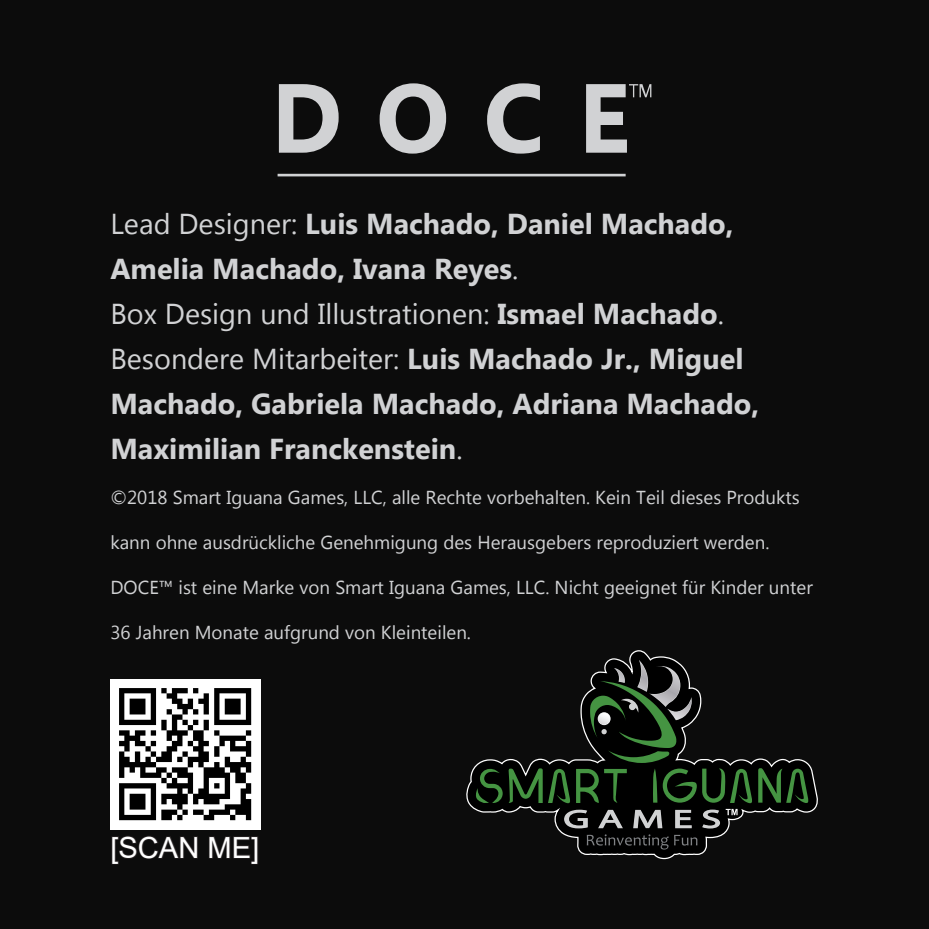
<style>
.page{position:relative;width:929px;height:929px;background:#fff}
.page>*{position:absolute;margin:0;border:0;box-sizing:border-box;transform-origin:0 0}
.t1{font:29px "Arial";color:#fff}
.t2{font:700 28.75px/45px "Myanmar Text";color:#d1d2d4}
.t3{font:18.75px "Myanmar Text";color:#d1d2d4}
.s1{font-weight:400}
</style>
<div class="page">
<div style="left:0;top:0;width:928px;height:928px;background:#0c0c0c"></div>
<svg style="left:465px;top:650px;width:354px;height:209px;background:#0f0f0f"></svg>
<svg style="left:564px;top:809px;width:23px;height:19px"></svg>
<svg style="left:598px;top:809px;width:24px;height:19px"></svg>
<svg style="left:633px;top:809px;width:29px;height:19px"></svg>
<svg style="left:675px;top:809px;width:16px;height:19px"></svg>
<svg style="left:586px;top:834px;width:82px;height:15px"></svg>
<svg style="left:674px;top:834px;width:23px;height:11px"></svg>
<svg style="left:652px;top:768px;width:44px;height:34px"></svg>
<svg style="left:758px;top:767px;width:50px;height:36px;background:#1a3919"></svg>
<svg style="left:508px;top:768px;width:34px;height:34px"></svg>
<svg style="left:548px;top:768px;width:22px;height:35px"></svg>
<svg style="left:576px;top:768px;width:22px;height:34px"></svg>
<svg style="left:604px;top:768px;width:22px;height:34px"></svg>
<svg style="left:474px;top:768px;width:28px;height:34px"></svg>
<svg style="left:590px;top:659px;width:101px;height:103px;background:#263226"></svg>
<svg style="left:702px;top:768px;width:50px;height:60px;background:#213121"></svg>
<svg style="left:111px;top:831px;width:88px;height:34px;background:#131112"></svg>
<svg style="left:208px;top:829px;width:51px;height:36px;background:#1a1919"></svg>
<img style="left:110px;top:679px;width:150px;height:150px">
<svg style="left:279px;top:84px;width:59px;height:69px;background:#88888a"></svg>
<svg style="left:379px;top:83px;width:67px;height:71px;background:#757576"></svg>
<svg style="left:487px;top:83px;width:53px;height:71px;background:#6a6b6c"></svg>
<hr style="left:277px;top:174px;width:348px;height:2px;background:#d1d2d4">
<svg style="left:586px;top:84px;width:65px;height:69px;background:#666768"></svg>
<p class="t2" style="left:110px;top:202px;width:650px"><span class="s1">Lead Designer:</span> Luis Machado, Daniel Machado, Amelia Machado, Ivana Reyes<span class="s1">.<br>Box Design und Illustrationen:</span> Ismael Machado<span class="s1">.<br>Besondere Mitarbeiter:</span> Luis Machado Jr., Miguel Machado, Gabriela Machado, Adriana Machado, Maximilian Franckenstein<span class="s1">.</span></p>
<p class="t3" style="left:110px;top:487px;width:690px">©2018 Smart Iguana Games, LLC, alle Rechte vorbehalten. Kein Teil dieses Produkts</p>
<p class="t3" style="left:110px;top:532px;width:660px">kann ohne ausdrückliche Genehmigung des Herausgebers reproduziert werden.</p>
<p class="t3" style="left:110px;top:577px;width:703px">DOCE™ ist eine Marke von Smart Iguana Games, LLC. Nicht geeignet für Kinder unter</p>
<p class="t3" style="left:110px;top:622px;width:362px">36 Jahren Monate aufgrund von Kleinteilen.</p>
<h1 class="t1" style="left:110px;top:827px;width:150px">[SCAN ME]</h1>
</div>
